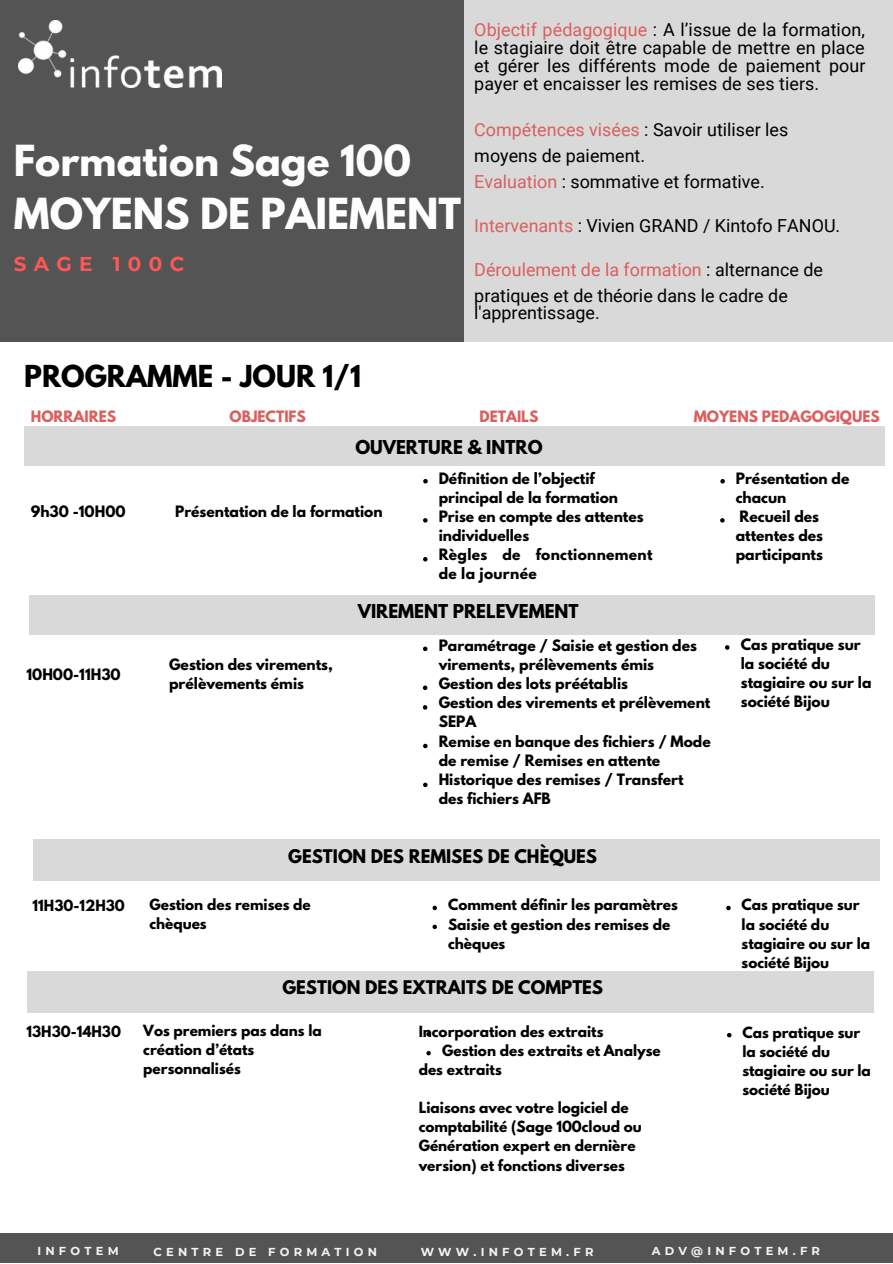
<style>
.page{position:relative;width:893px;height:1264px;background:#fff}
.page>*{position:absolute;margin:0;border:0;box-sizing:border-box;transform-origin:0 0}
.t1{font:700 37.95px/52.8px "League Spartan";color:#fdfdfd}
.t2{font:700 26.85px "League Spartan";color:#000}
.t3{font:700 19.95px "Montserrat";letter-spacing:.365em;color:#ff5757}
.t4{font:17.85px/18px "Roboto";color:#000}
.t5{font:700 16.95px "League Spartan";color:#000}
.t6{font:700 16.65px "League Spartan";color:#000}
.t7{font:700 13.95px/19px "League Spartan";color:#000}
.t8{font:700 13.95px "League Spartan";color:#db5f5f}
.t9{font:700 13.65px/19px "League Spartan";color:#000}
.t10{font:700 11.55px "Montserrat";letter-spacing:.365em;color:#f5f5ef}
.s1{color:#db5f5f}
</style>
<div class="page">
<div style="left:0;top:0;width:464px;height:341px;background:#545454"></div>
<div style="left:464px;top:0;width:428px;height:341px;background:#d9d9d9"></div>
<img style="left:19px;top:20px;width:202px;height:68px">
<svg style="left:423px;top:518px;width:4px;height:4px"></svg>
<svg style="left:423px;top:557px;width:4px;height:4px"></svg>
<svg style="left:423px;top:685px;width:4px;height:5px"></svg>
<svg style="left:423px;top:705px;width:4px;height:4px"></svg>
<svg style="left:423px;top:743px;width:4px;height:5px"></svg>
<svg style="left:423px;top:782px;width:4px;height:5px"></svg>
<svg style="left:426px;top:1032px;width:5px;height:4px"></svg>
<svg style="left:426px;top:1051px;width:5px;height:4px"></svg>
<svg style="left:432px;top:905px;width:5px;height:5px"></svg>
<svg style="left:432px;top:924px;width:5px;height:5px"></svg>
<div style="left:0;top:1233px;width:892px;height:29px;background:#545454"></div>
<div style="left:27px;top:971px;width:846px;height:41px;background:#d9d9d9"></div>
<div style="left:33px;top:839px;width:846px;height:42px;background:#d9d9d9"></div>
<div style="left:24px;top:426px;width:860px;height:39px;background:#d9d9d9"></div>
<svg style="left:423px;top:479px;width:4px;height:4px"></svg>
<svg style="left:720px;top:479px;width:4px;height:4px"></svg>
<svg style="left:720px;top:518px;width:4px;height:4px"></svg>
<div style="left:29px;top:595px;width:845px;height:39px;background:#d9d9d9"></div>
<svg style="left:423px;top:646px;width:4px;height:5px"></svg>
<svg style="left:725px;top:645px;width:4px;height:4px"></svg>
<svg style="left:726px;top:905px;width:4px;height:5px"></svg>
<svg style="left:727px;top:1032px;width:4px;height:5px"></svg>
<h1 class="t1" style="left:14px;top:139px;width:448px">Formation Sage 100<br>MOYENS DE PAIEMENT</h1>
<h3 class="t3" style="left:14px;top:251px;width:172px">SAGE 100C</h3>
<p class="t4" style="left:474px;top:21px;width:392px;text-align:justify"><span class="s1">Objectif pédagogique</span> : A l’issue de la formation, le stagiaire doit être capable de mettre en place et gérer les différents mode de paiement pour payer et encaisser les remises de ses tiers.</p>
<p class="t4" style="left:474px;top:117px;width:315px;line-height:25.8px"><span class="s1">Compétences visées</span> : Savoir utiliser les moyens de paiement.<br><span class="s1">Evaluation</span> : sommative et formative.</p>
<p class="t4" style="left:474px;top:217px;width:367px"><span class="s1">Intervenants</span> : Vivien GRAND / Kintofo FANOU.</p>
<p class="t4" style="left:474px;top:257px;width:350px;line-height:25.8px"><span class="s1">Déroulement de la formation</span> : alternance de pratiques et de théorie dans le cadre de</p>
<p class="t4" style="left:474px;top:304px;width:127px">l'apprentissage.</p>
<h2 class="t2" style="left:24px;top:362px;width:338px">PROGRAMME - JOUR 1/1</h2>
<p class="t8" style="left:31px;top:409px;width:87px">HORRAIRES</p>
<p class="t8" style="left:229px;top:409px;width:78px">OBJECTIFS</p>
<p class="t8" style="left:479px;top:409px;width:60px">DETAILS</p>
<p class="t8" style="left:693px;top:409px;width:187px">MOYENS PEDAGOGIQUES</p>
<p class="t7" style="left:31px;top:504px;width:96px">9h30 -10H00</p>
<p class="t7" style="left:27px;top:666px;width:96px">10H00-11H30</p>
<p class="t5" style="left:355px;top:438px;width:189px">OUVERTURE &amp; INTRO</p>
<p class="t7" style="left:175px;top:504px;width:209px">Présentation de la formation</p>
<p class="t7" style="left:438px;top:470px;width:215px">Définition de l’objectif principal de la formation<br>Prise en compte des attentes individuelles<br>Règles de fonctionnement de la journée</p>
<p class="t7" style="left:169px;top:656px;width:165px">Gestion des virements, prélèvements émis</p>
<p class="t5" style="left:358px;top:603px;width:222px">VIREMENT PRELEVEMENT</p>
<p class="t7" style="left:438px;top:637px;width:273px">Paramétrage / Saisie et gestion des virements, prélèvements émis<br>Gestion des lots préétablis<br>Gestion des virements et prélèvement<br>SEPA<br>Remise en banque des fichiers / Mode de remise / Remises en attente<br>Historique des remises / Transfert des fichiers AFB</p>
<p class="t6" style="left:288px;top:847px;width:310px">GESTION DES REMISES DE CHÈQUES</p>
<p class="t7" style="left:735px;top:470px;width:115px">Présentation de chacun<br>Recueil des attentes des participants</p>
<p class="t7" style="left:740px;top:636px;width:132px">Cas pratique sur la société du stagiaire ou sur la société Bijou</p>
<p class="t9" style="left:33px;top:897px;width:94px">11H30-12H30</p>
<p class="t9" style="left:149px;top:896px;width:163px">Gestion des remises de chèques</p>
<p class="t9" style="left:448px;top:897px;width:231px">Comment définir les paramètres<br>Saisie et gestion des remises de chèques</p>
<p class="t9" style="left:741px;top:897px;width:130px">Cas pratique sur la société du stagiaire ou sur la société Bijou</p>
<p class="t9" style="left:27px;top:1023px;width:96px">13H30-14H30</p>
<p class="t6" style="left:282px;top:979px;width:322px">GESTION DES EXTRAITS DE COMPTES</p>
<p class="t9" style="left:143px;top:1022px;width:180px">Vos premiers pas dans la création d’états personnalisés</p>
<p class="t9" style="left:418px;top:1023px;width:186px">Incorporation des extraits</p>
<p class="t9" style="left:442px;top:1042px;width:220px">Gestion des extraits et Analyse</p>
<p class="t9" style="left:418px;top:1061px;width:84px">des extraits</p>
<p class="t9" style="left:418px;top:1099px;width:224px">Liaisons avec votre logiciel de comptabilité (Sage 100cloud ou<br>Génération expert en dernière version) et fonctions diverses</p>
<p class="t9" style="left:742px;top:1024px;width:130px">Cas pratique sur la société du stagiaire ou sur la société Bijou</p>
<p class="t10" style="left:37px;top:1243px;width:83px">INFOTEM</p>
<p class="t10" style="left:153px;top:1244px;width:225px">CENTRE DE FORMATION</p>
<p class="t10" style="left:420px;top:1244px;width:174px">WWW.INFOTEM.FR</p>
<p class="t10" style="left:651px;top:1243px;width:170px">ADV@INFOTEM.FR</p>
</div>
